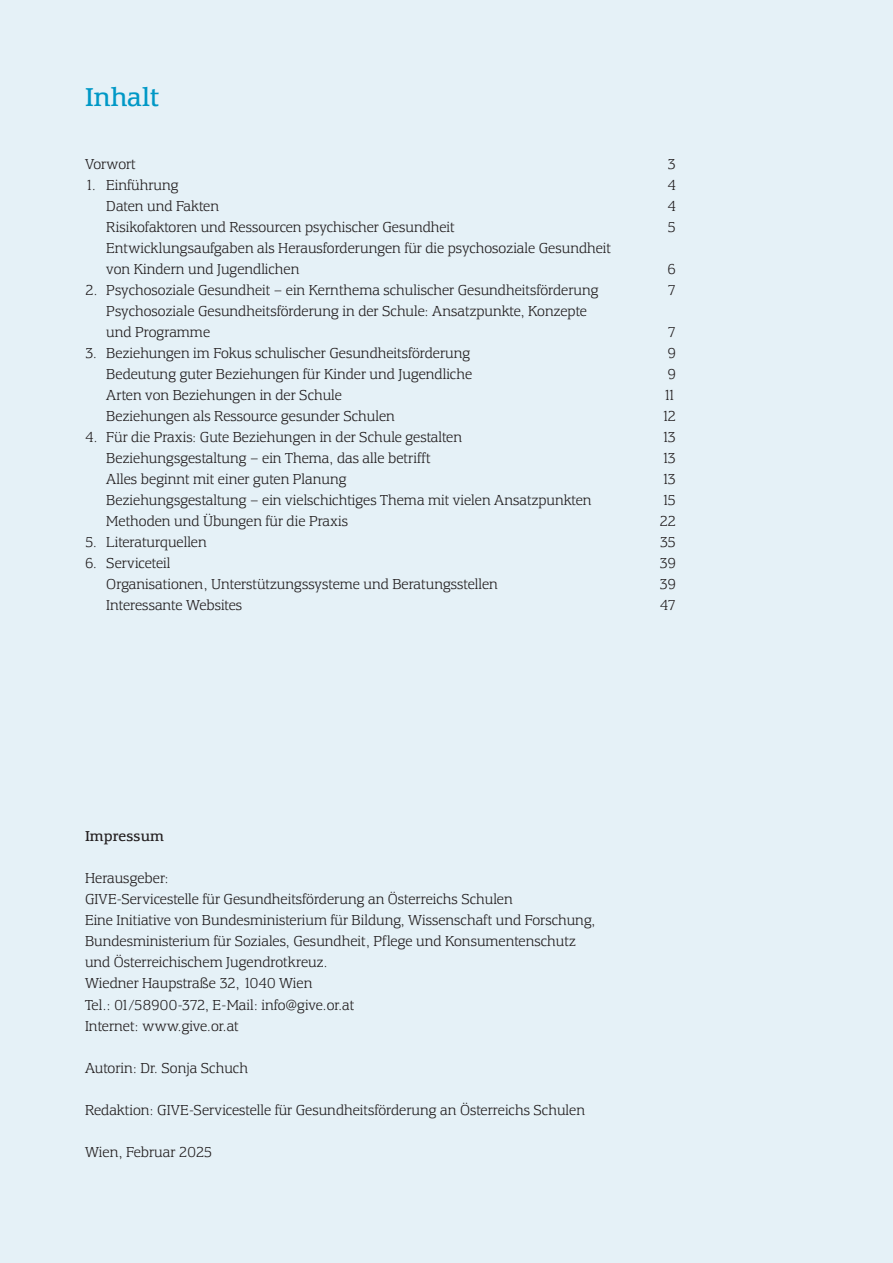
<style>
.page{position:relative;width:893px;height:1263px;background:#e5f1f7}
.page>*{position:absolute;margin:0;border:0;box-sizing:border-box;transform-origin:0 0}
.t1{font:27px "Equestrienne RR";color:#0098c6}
.copy{font:15px/21px "Equestrienne RR Light";color:#231f20}
.copy_10_book_LB{font:15px "Equestrienne RR";color:#231f20}
</style>
<div class="page">
<p class="t1" style="left:85px;top:83px;width:76px">Inhalt</p>
<p class="copy" style="left:85px;top:154px;width:52px">Vorwort</p>
<p class="copy" style="left:668px;top:154px;width:10px">3</p>
<p class="copy" style="left:85px;top:175px;width:95px">1. Einführung</p>
<p class="copy" style="left:668px;top:175px;width:10px">4</p>
<p class="copy" style="left:106px;top:196px;width:114px">Daten und Fakten</p>
<p class="copy" style="left:668px;top:196px;width:10px">4</p>
<p class="copy" style="left:106px;top:217px;width:350px">Risikofaktoren und Ressourcen psychischer Gesundheit</p>
<p class="copy" style="left:668px;top:217px;width:10px">5</p>
<p class="copy" style="left:106px;top:238px;width:506px">Entwicklungsaufgaben als Herausforderungen für die psychosoziale Gesundheit von Kindern und Jugendlichen</p>
<p class="copy" style="left:668px;top:259px;width:10px">6</p>
<p class="copy" style="left:85px;top:280px;width:515px">2. Psychosoziale Gesundheit – ein Kernthema schulischer Gesundheitsförderung</p>
<p class="copy" style="left:668px;top:280px;width:10px">7</p>
<p class="copy" style="left:106px;top:301px;width:482px">Psychosoziale Gesundheitsförderung in der Schule: Ansatzpunkte, Konzepte und Programme</p>
<p class="copy" style="left:668px;top:322px;width:10px">7</p>
<p class="copy" style="left:85px;top:343px;width:387px">3. Beziehungen im Fokus schulischer Gesundheitsförderung</p>
<p class="copy" style="left:668px;top:343px;width:10px">9</p>
<p class="copy" style="left:106px;top:364px;width:367px">Bedeutung guter Beziehungen für Kinder und Jugendliche</p>
<p class="copy" style="left:668px;top:364px;width:10px">9</p>
<p class="copy" style="left:106px;top:385px;width:237px">Arten von Beziehungen in der Schule</p>
<p class="copy" style="left:663px;top:385px;width:15px">11</p>
<p class="copy" style="left:106px;top:406px;width:290px">Beziehungen als Ressource gesunder Schulen</p>
<p class="copy" style="left:662px;top:406px;width:16px">12</p>
<p class="copy" style="left:85px;top:427px;width:379px">4. Für die Praxis: Gute Beziehungen in der Schule gestalten</p>
<p class="copy" style="left:661px;top:427px;width:16px">13</p>
<p class="copy" style="left:106px;top:448px;width:326px">Beziehungsgestaltung – ein Thema, das alle betrifft</p>
<p class="copy" style="left:661px;top:448px;width:16px">13</p>
<p class="copy" style="left:106px;top:469px;width:242px">Alles beginnt mit einer guten Planung</p>
<p class="copy" style="left:661px;top:469px;width:16px">13</p>
<p class="copy" style="left:106px;top:490px;width:487px">Beziehungsgestaltung – ein vielschichtiges Thema mit vielen Ansatzpunkten</p>
<p class="copy" style="left:661px;top:490px;width:16px">15</p>
<p class="copy" style="left:106px;top:511px;width:243px">Methoden und Übungen für die Praxis</p>
<p class="copy" style="left:659px;top:511px;width:18px">22</p>
<p class="copy" style="left:85px;top:532px;width:123px">5. Literaturquellen</p>
<p class="copy" style="left:660px;top:532px;width:18px">35</p>
<p class="copy" style="left:85px;top:553px;width:87px">6. Serviceteil</p>
<p class="copy" style="left:660px;top:553px;width:18px">39</p>
<p class="copy" style="left:106px;top:574px;width:393px">Organisationen, Unterstützungssysteme und Beratungsstellen</p>
<p class="copy" style="left:660px;top:574px;width:18px">39</p>
<p class="copy" style="left:106px;top:595px;width:137px">Interessante Websites</p>
<p class="copy" style="left:660px;top:595px;width:18px">47</p>
<p class="copy_10_book_LB" style="left:85px;top:828px;width:80px">Impressum</p>
<p class="copy" style="left:85px;top:868px;width:85px">Herausgeber:</p>
<p class="copy" style="left:85px;top:889px;width:429px">GIVE-Servicestelle für Gesundheitsförderung an Österreichs Schulen</p>
<p class="copy" style="left:85px;top:910px;width:512px">Eine Initiative von Bundesministerium für Bildung, Wissenschaft und Forschung,</p>
<p class="copy" style="left:85px;top:931px;width:492px">Bundesministerium für Soziales, Gesundheit, Pflege und Konsumentenschutz</p>
<p class="copy" style="left:85px;top:952px;width:244px">und Österreichischem Jugendrotkreuz.</p>
<p class="copy" style="left:85px;top:973px;width:229px">Wiedner Haupstraße 32, 1040 Wien</p>
<p class="copy" style="left:85px;top:994px;width:271px">Tel.: 01/58900-372, E-Mail: info@give.or.at</p>
<p class="copy" style="left:85px;top:1015px;width:155px">Internet: www.give.or.at</p>
<p class="copy" style="left:85px;top:1057px;width:164px">Autorin: Dr. Sonja Schuch</p>
<p class="copy" style="left:85px;top:1099px;width:501px">Redaktion: GIVE-Servicestelle für Gesundheitsförderung an Österreichs Schulen</p>
<p class="copy" style="left:85px;top:1141px;width:129px">Wien, Februar 2025</p>
</div>
